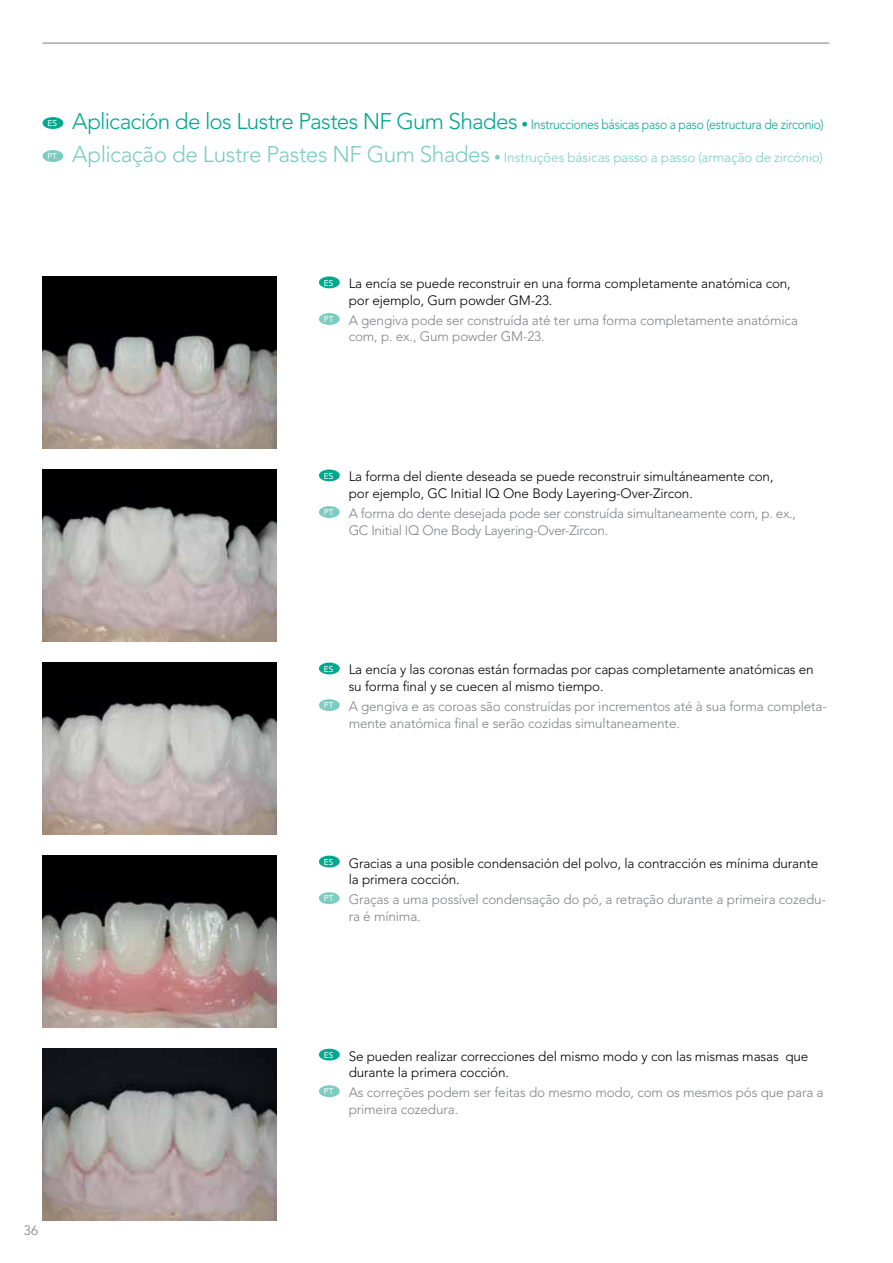
<style>
.page{position:relative;width:893px;height:1263px;background:#fff}
.page>*{position:absolute;margin:0;border:0;box-sizing:border-box;transform-origin:0 0}
.t1{font:300 13.5px/16.5px "Avenir LT Std";letter-spacing:-.01em;color:#000}
.t2{font:300 13.5px/16.5px "Avenir LT Std";letter-spacing:-.01em;color:#808285}
.t3{font:300 13.5px "Avenir LT Std";letter-spacing:-.015em;color:#00a88e}
.t4{font:300 13.5px "Avenir LT Std";letter-spacing:-.01em;color:#7cccbf}
.t5{font:8.4px "Avenir LT Std";color:#fff}
.s1{font-size:22.5px}
</style>
<div class="page">
<hr style="left:43px;top:43px;width:786px;height:1px;background:#808285">
<div style="left:319px;top:276px;width:21px;height:12px;background:#00a88e;border-radius:50%"></div>
<div style="left:319px;top:313px;width:21px;height:12px;background:#7cccbf;border-radius:50%"></div>
<img style="left:43px;top:276px;width:233px;height:172px">
<img style="left:43px;top:469px;width:233px;height:172px">
<img style="left:43px;top:662px;width:233px;height:172px">
<img style="left:43px;top:855px;width:233px;height:172px">
<img style="left:43px;top:1049px;width:233px;height:171px">
<div style="left:43px;top:117px;width:20px;height:12px;background:#00a88e;border-radius:50%"></div>
<div style="left:43px;top:150px;width:20px;height:12px;background:#7cccbf;border-radius:50%"></div>
<div style="left:319px;top:855px;width:21px;height:12px;background:#00a88e;border-radius:50%"></div>
<div style="left:319px;top:892px;width:21px;height:12px;background:#7cccbf;border-radius:50%"></div>
<div style="left:319px;top:662px;width:21px;height:12px;background:#00a88e;border-radius:50%"></div>
<div style="left:319px;top:699px;width:21px;height:12px;background:#7cccbf;border-radius:50%"></div>
<div style="left:319px;top:469px;width:21px;height:12px;background:#00a88e;border-radius:50%"></div>
<div style="left:319px;top:506px;width:21px;height:12px;background:#7cccbf;border-radius:50%"></div>
<div style="left:319px;top:1049px;width:21px;height:11px;background:#00a88e;border-radius:50%"></div>
<div style="left:319px;top:1085px;width:21px;height:12px;background:#7cccbf;border-radius:50%"></div>
<p class="t5" style="left:47px;top:118px;width:11px">ES</p>
<p class="t3" style="left:72px;top:116px;width:753px"><span class="s1">Aplicación de los Lustre Pastes NF Gum Shades</span> • Instrucciones básicas paso a paso (estructura de zirconio)</p>
<p class="t5" style="left:47px;top:151px;width:11px">PT</p>
<p class="t4" style="left:72px;top:149px;width:752px"><span class="s1">Aplicação de Lustre Pastes NF Gum Shades</span> • Instruções básicas passo a passo (armação de zircónio)</p>
<p class="t1" style="left:349px;top:275px;width:444px;text-indent:-25px"><sup>ES</sup> La encía se puede reconstruir en una forma completamente anatómica con, por ejemplo, Gum powder GM-23.</p>
<p class="t2" style="left:349px;top:312px;width:451px;text-indent:-25px"><sup>PT</sup> A gengiva pode ser construída até ter uma forma completamente anatómica com, p. ex., Gum powder GM-23.</p>
<p class="t1" style="left:349px;top:468px;width:426px;text-indent:-25px"><sup>ES</sup> La forma del diente deseada se puede reconstruir simultáneamente con, por ejemplo, GC Initial IQ One Body Layering-Over-Zircon.</p>
<p class="t2" style="left:349px;top:505px;width:449px;text-indent:-25px"><sup>PT</sup> A forma do dente desejada pode ser construída simultaneamente com, p. ex.,<br>GC Initial IQ One Body Layering-Over-Zircon.</p>
<p class="t1" style="left:349px;top:662px;width:467px;text-indent:-25px"><sup>ES</sup> La encía y las coronas están formadas por capas completamente anatómicas en su forma final y se cuecen al mismo tiempo.</p>
<p class="t2" style="left:349px;top:698px;width:480px;text-indent:-25px"><sup>PT</sup> A gengiva e as coroas são construídas por incrementos até à sua forma completa&shy;mente anatómica final e serão cozidas simultaneamente.</p>
<p class="t1" style="left:349px;top:855px;width:471px;text-indent:-25px"><sup>ES</sup> Gracias a una posible condensación del polvo, la contracción es mínima durante la primera cocción.</p>
<p class="t2" style="left:349px;top:891px;width:479px;text-indent:-25px"><sup>PT</sup> Graças a uma possível condensação do pó, a retração durante a primeira cozedu&shy;ra é mínima.</p>
<p class="t2" style="left:24px;top:1222px;width:16px">36</p>
<p class="t1" style="left:349px;top:1048px;width:461px;text-indent:-25px"><sup>ES</sup> Se pueden realizar correcciones del mismo modo y con las mismas masas que durante la primera cocción.</p>
<p class="t2" style="left:349px;top:1084px;width:476px;text-indent:-25px"><sup>PT</sup> As correções podem ser feitas do mesmo modo, com os mesmos pós que para a primeira cozedura.</p>
</div>
